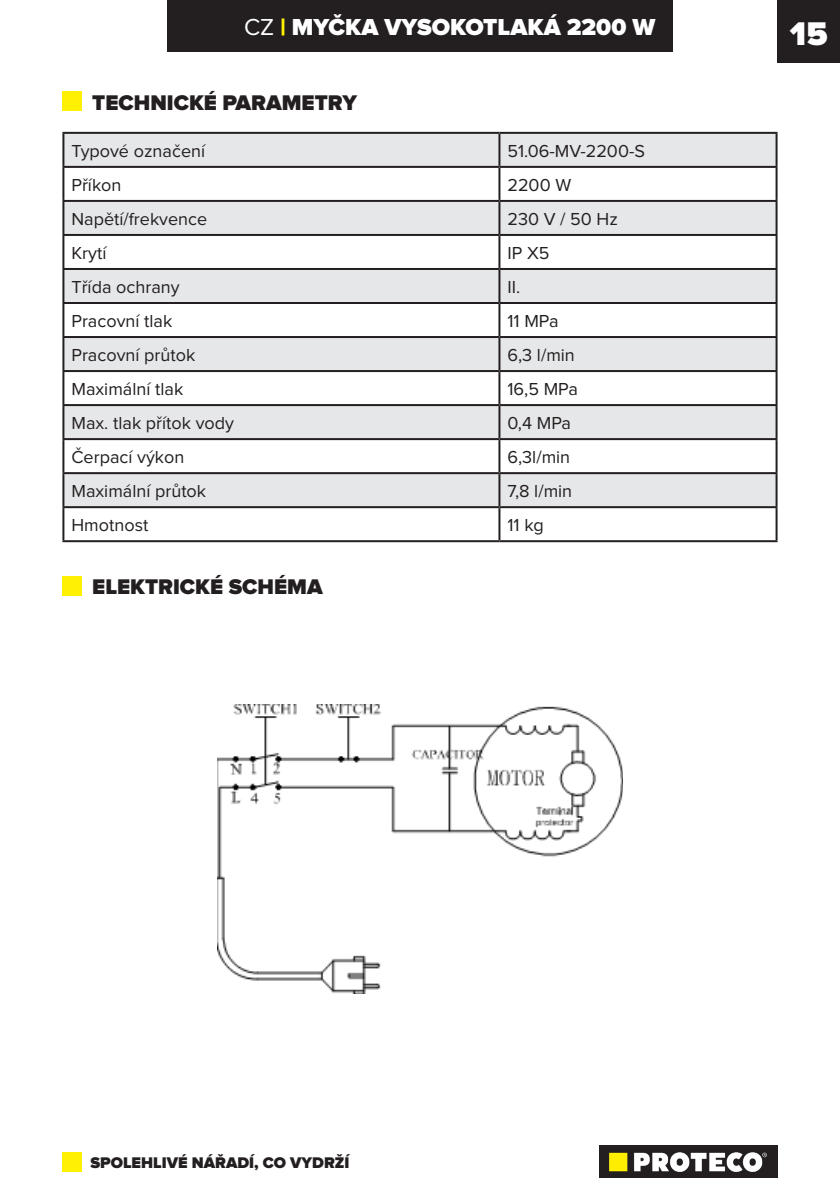
<style>
.page{position:relative;width:840px;height:1191px;background:#fff}
.page>*{position:absolute;margin:0;border:0;box-sizing:border-box;transform-origin:0 0}
.t1{font:900 34px "Proxima Nova";color:#fff}
.t2{font:900 24px "Proxima Nova";color:#fff}
.t3{font:900 22px "Proxima Nova";color:#231f20}
.t4{font:18px "Proxima Nova";color:#231f20}
.t5{font:900 16px "Proxima Nova";color:#231f20}
.s1{font-weight:400}
.s2{color:#fff101}
</style>
<div class="page">
<div style="left:777px;top:0;width:62px;height:62px;background:#231f20"></div>
<div style="left:167px;top:0;width:505px;height:51px;background:#231f20"></div>
<img style="left:599px;top:1145px;width:178px;height:33px">
<div style="left:62px;top:1152px;width:20px;height:19px;background:#fff101"></div>
<div style="left:62px;top:91px;width:20px;height:20px;background:#fff101"></div>
<svg style="left:64px;top:134px;width:711px;height:372px;fill:#e6e7e9"></svg>
<hr style="left:62px;top:132px;width:437px;height:2px;background:#231f20">
<hr style="left:62px;top:134px;width:2px;height:32px;background:#231f20">
<hr style="left:499px;top:132px;width:278px;height:2px;background:#231f20">
<hr style="left:498px;top:134px;width:2px;height:32px;background:#231f20">
<hr style="left:775px;top:134px;width:2px;height:32px;background:#231f20">
<hr style="left:62px;top:166px;width:437px;height:2px;background:#231f20">
<hr style="left:62px;top:168px;width:2px;height:32px;background:#231f20">
<hr style="left:499px;top:166px;width:278px;height:2px;background:#231f20">
<hr style="left:498px;top:168px;width:2px;height:32px;background:#231f20">
<hr style="left:775px;top:168px;width:2px;height:32px;background:#231f20">
<hr style="left:62px;top:200px;width:437px;height:2px;background:#231f20">
<hr style="left:62px;top:202px;width:2px;height:32px;background:#231f20">
<hr style="left:499px;top:200px;width:278px;height:2px;background:#231f20">
<hr style="left:498px;top:202px;width:2px;height:32px;background:#231f20">
<hr style="left:775px;top:202px;width:2px;height:32px;background:#231f20">
<hr style="left:62px;top:234px;width:437px;height:2px;background:#231f20">
<hr style="left:62px;top:236px;width:2px;height:32px;background:#231f20">
<hr style="left:499px;top:234px;width:278px;height:2px;background:#231f20">
<hr style="left:498px;top:236px;width:2px;height:32px;background:#231f20">
<hr style="left:775px;top:236px;width:2px;height:32px;background:#231f20">
<hr style="left:62px;top:268px;width:437px;height:2px;background:#231f20">
<hr style="left:62px;top:270px;width:2px;height:32px;background:#231f20">
<hr style="left:499px;top:268px;width:278px;height:2px;background:#231f20">
<hr style="left:498px;top:270px;width:2px;height:32px;background:#231f20">
<hr style="left:775px;top:270px;width:2px;height:32px;background:#231f20">
<hr style="left:62px;top:302px;width:437px;height:2px;background:#231f20">
<hr style="left:62px;top:304px;width:2px;height:32px;background:#231f20">
<hr style="left:499px;top:302px;width:278px;height:2px;background:#231f20">
<hr style="left:498px;top:304px;width:2px;height:32px;background:#231f20">
<hr style="left:775px;top:304px;width:2px;height:32px;background:#231f20">
<hr style="left:62px;top:336px;width:437px;height:2px;background:#231f20">
<hr style="left:62px;top:338px;width:2px;height:32px;background:#231f20">
<hr style="left:499px;top:336px;width:278px;height:2px;background:#231f20">
<hr style="left:498px;top:338px;width:2px;height:32px;background:#231f20">
<hr style="left:775px;top:338px;width:2px;height:32px;background:#231f20">
<hr style="left:62px;top:370px;width:437px;height:2px;background:#231f20">
<hr style="left:62px;top:372px;width:2px;height:32px;background:#231f20">
<hr style="left:499px;top:370px;width:278px;height:2px;background:#231f20">
<hr style="left:498px;top:372px;width:2px;height:32px;background:#231f20">
<hr style="left:775px;top:372px;width:2px;height:32px;background:#231f20">
<hr style="left:62px;top:404px;width:437px;height:2px;background:#231f20">
<hr style="left:62px;top:406px;width:2px;height:32px;background:#231f20">
<hr style="left:499px;top:404px;width:278px;height:2px;background:#231f20">
<hr style="left:498px;top:406px;width:2px;height:32px;background:#231f20">
<hr style="left:775px;top:406px;width:2px;height:32px;background:#231f20">
<hr style="left:62px;top:438px;width:437px;height:2px;background:#231f20">
<hr style="left:62px;top:440px;width:2px;height:32px;background:#231f20">
<hr style="left:499px;top:438px;width:278px;height:2px;background:#231f20">
<hr style="left:498px;top:440px;width:2px;height:32px;background:#231f20">
<hr style="left:775px;top:440px;width:2px;height:32px;background:#231f20">
<hr style="left:62px;top:472px;width:437px;height:2px;background:#231f20">
<hr style="left:62px;top:474px;width:2px;height:32px;background:#231f20">
<hr style="left:499px;top:472px;width:278px;height:2px;background:#231f20">
<hr style="left:498px;top:474px;width:2px;height:32px;background:#231f20">
<hr style="left:775px;top:474px;width:2px;height:32px;background:#231f20">
<hr style="left:62px;top:506px;width:437px;height:2px;background:#231f20">
<hr style="left:62px;top:508px;width:2px;height:32px;background:#231f20">
<hr style="left:499px;top:506px;width:278px;height:2px;background:#231f20">
<hr style="left:498px;top:508px;width:2px;height:32px;background:#231f20">
<hr style="left:775px;top:508px;width:2px;height:32px;background:#231f20">
<hr style="left:62px;top:540px;width:437px;height:2px;background:#231f20">
<hr style="left:499px;top:540px;width:278px;height:2px;background:#231f20">
<img style="left:217px;top:704px;width:405px;height:289px">
<div style="left:62px;top:575px;width:20px;height:20px;background:#fff101"></div>
<h2 class="t2" style="left:244px;top:13px;width:413px"><span class="s1">CZ</span> <span class="s2">|</span> MYČKA VYSOKOTLAKÁ 2200 W</h2>
<h1 class="t1" style="left:789px;top:14px;width:39px">15</h1>
<p class="t3" style="left:92px;top:90px;width:266px">TECHNICKÉ PARAMETRY</p>
<p class="t4" style="left:71px;top:143px;width:135px">Typové označení</p>
<p class="t4" style="left:507px;top:143px;width:139px">51.06-MV-2200-S</p>
<p class="t4" style="left:71px;top:177px;width:51px">Příkon</p>
<p class="t4" style="left:507px;top:177px;width:65px">2200 W</p>
<p class="t4" style="left:71px;top:211px;width:137px">Napětí/frekvence</p>
<p class="t4" style="left:507px;top:211px;width:112px">230 V / 50 Hz</p>
<p class="t4" style="left:71px;top:245px;width:36px">Krytí</p>
<p class="t4" style="left:507px;top:245px;width:43px">IP X5</p>
<p class="t4" style="left:71px;top:279px;width:110px">Třída ochrany</p>
<p class="t4" style="left:507px;top:279px;width:14px">II.</p>
<p class="t4" style="left:71px;top:313px;width:102px">Pracovní tlak</p>
<p class="t4" style="left:507px;top:313px;width:53px">11 MPa</p>
<p class="t4" style="left:71px;top:347px;width:125px">Pracovní průtok</p>
<p class="t4" style="left:507px;top:347px;width:69px">6,3 l/min</p>
<p class="t4" style="left:71px;top:381px;width:113px">Maximální tlak</p>
<p class="t4" style="left:507px;top:381px;width:72px">16,5 MPa</p>
<p class="t4" style="left:71px;top:415px;width:164px">Max. tlak přítok vody</p>
<p class="t4" style="left:507px;top:415px;width:65px">0,4 MPa</p>
<p class="t4" style="left:71px;top:449px;width:114px">Čerpací výkon</p>
<p class="t4" style="left:507px;top:449px;width:64px">6,3l/min</p>
<p class="t4" style="left:71px;top:483px;width:136px">Maximální průtok</p>
<p class="t4" style="left:507px;top:483px;width:66px">7,8 l/min</p>
<p class="t4" style="left:71px;top:517px;width:78px">Hmotnost</p>
<p class="t4" style="left:507px;top:517px;width:38px">11 kg</p>
<p class="t3" style="left:92px;top:574px;width:232px">ELEKTRICKÉ SCHÉMA</p>
<p class="t5" style="left:90px;top:1153px;width:260px">SPOLEHLIVÉ NÁŘADÍ, CO VYDRŽÍ</p>
</div>
